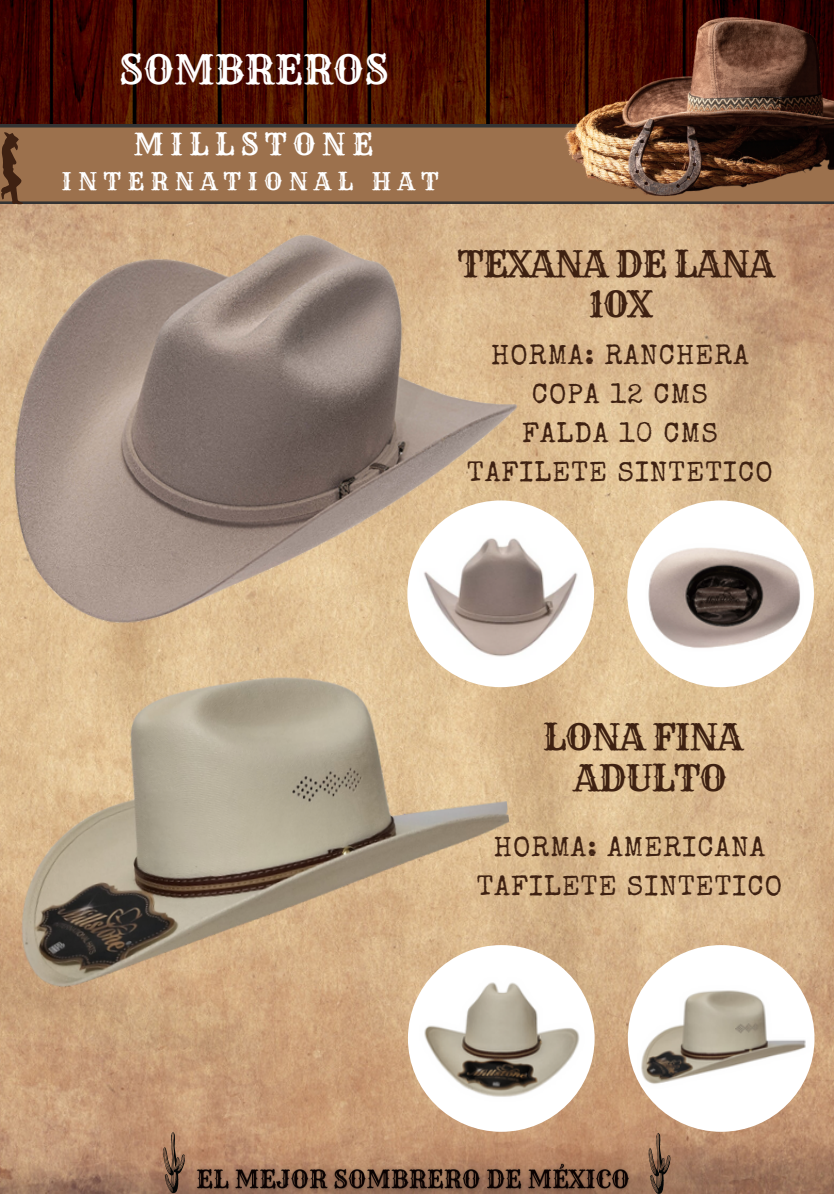
<style>
.page{position:relative;width:834px;height:1196px;background:#fff}
.page>*{position:absolute;margin:0;border:0;box-sizing:border-box;transform-origin:0 0}
.t1{font:40px "Rye";color:#fff}
.t2{font:36px "Rye";letter-spacing:-.03em;color:#3e2112}
.t3{font:30px "Rye";letter-spacing:.2em;color:#fff}
.t4{font:28px "Special Elite";letter-spacing:.04em;color:#3e2112}
.t5{font:24px "Rye";letter-spacing:.26em;color:#fff}
</style>
<div class="page">
<img style="left:0;top:0;width:833px;height:1193px">
<div style="left:0;top:124px;width:555px;height:67px;background:#9c714d"></div>
<img style="left:555px;top:0;width:278px;height:205px">
<svg style="left:1px;top:132px;width:22px;height:59px"></svg>
<img style="left:190px;top:1157px;width:446px;height:37px">
<svg style="left:163px;top:1131px;width:22px;height:62px"></svg>
<svg style="left:648px;top:1132px;width:23px;height:62px"></svg>
<img style="left:628px;top:945px;width:186px;height:186px;border-radius:50%">
<img style="left:408px;top:945px;width:186px;height:186px;border-radius:50%">
<img style="left:0;top:645px;width:532px;height:426px">
<img style="left:407px;top:500px;width:187px;height:187px;border-radius:50%">
<img style="left:627px;top:500px;width:187px;height:187px;border-radius:50%">
<img style="left:0;top:191px;width:575px;height:454px">
<p class="t1" style="left:119px;top:44px;width:271px">SOMBREROS</p>
<p class="t3" style="left:133px;top:126px;width:241px">MILLSTONE</p>
<p class="t5" style="left:61px;top:166px;width:379px">INTERNATIONAL HAT</p>
<p class="t2" style="left:457px;top:241px;width:318px">TEXANA DE LANA</p>
<p class="t2" style="left:588px;top:282px;width:65px">10X</p>
<p class="t4" style="left:491px;top:345px;width:259px">HORMA: RANCHERA</p>
<p class="t4" style="left:532px;top:384px;width:177px">COPA 12 CMS</p>
<p class="t4" style="left:522px;top:422px;width:197px">FALDA 10 CMS</p>
<p class="t4" style="left:467px;top:461px;width:307px">TAFILETE SINTETICO</p>
<p class="t2" style="left:543px;top:714px;width:202px">LONA FINA</p>
<p class="t2" style="left:574px;top:755px;width:155px">ADULTO</p>
<p class="t4" style="left:494px;top:836px;width:273px">HORMA: AMERICANA</p>
<p class="t4" style="left:477px;top:874px;width:307px">TAFILETE SINTETICO</p>
</div>
